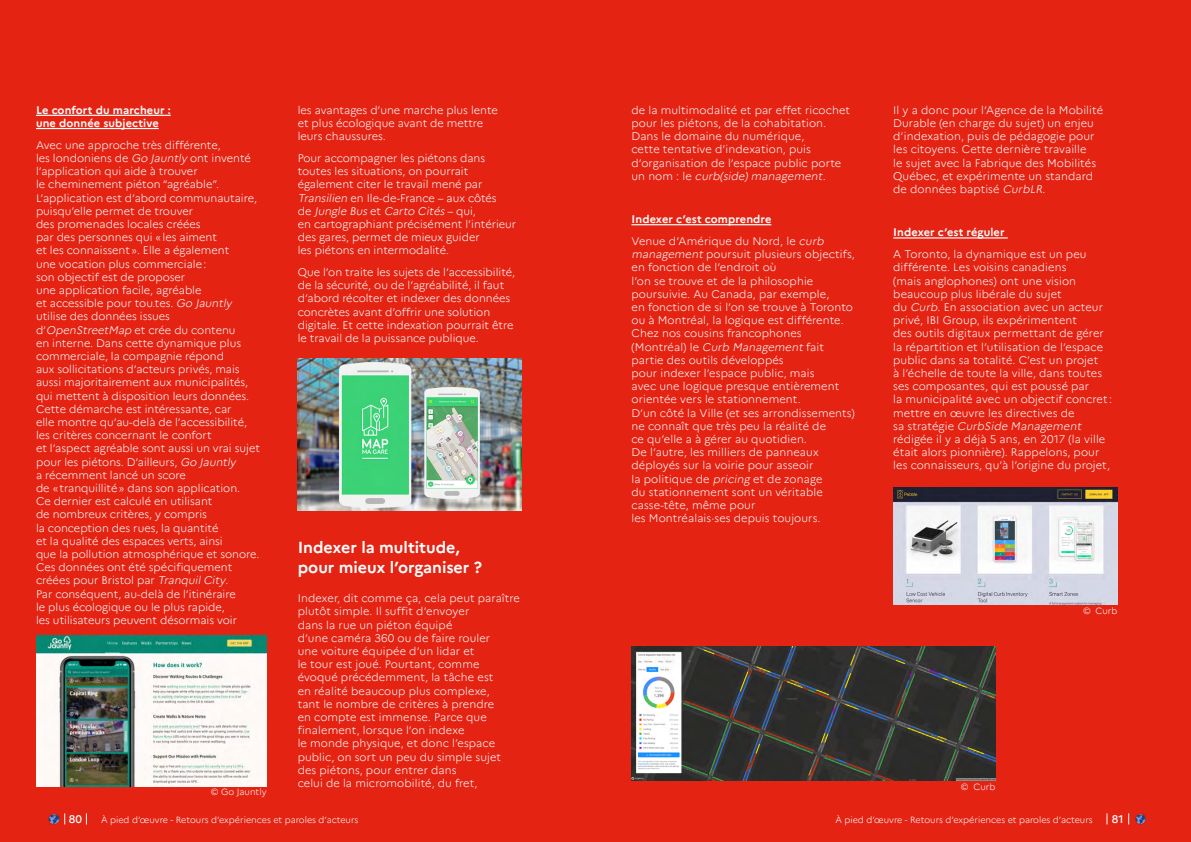
<style>
.page{position:relative;width:1191px;height:842px;background:#e42313}
.page>*{position:absolute;margin:0;border:0;box-sizing:border-box;transform-origin:0 0}
.t1{font:700 16px/20px "Marianne";color:#fff}
.t2{font:300 11px/13.2px "Marianne";color:#fff}
.t3{font:700 11px/13.2px "Marianne";letter-spacing:.01em;color:#fff}
.t4{font:500 11px "Marianne";color:#fff}
.t5{font:300 9px "Marianne";color:#fff}
.s1{font-style:italic}
.s2{font-weight:700}
</style>
<div class="page">
<svg style="left:1135px;top:813px;width:10px;height:11px"></svg>
<svg style="left:49px;top:813px;width:16px;height:11px"></svg>
<hr style="left:36px;top:115px;width:135px;height:1px;background:#fff">
<hr style="left:36px;top:128px;width:123px;height:1px;background:#fff">
<hr style="left:631px;top:224px;width:140px;height:1px;background:#fff">
<img style="left:36px;top:636px;width:230px;height:150px">
<img style="left:298px;top:358px;width:224px;height:152px">
<hr style="left:893px;top:237px;width:114px;height:2px;background:#fff">
<img style="left:631px;top:646px;width:364px;height:134px">
<img style="left:893px;top:488px;width:224px;height:117px">
<p class="t3" style="left:36px;top:103px;width:136px">Le confort du marcheur : une donnée subjective</p>
<p class="t2" style="left:36px;top:138px;width:225px">Avec une approche très différente,<br>les londoniens de <span class="s1">Go Jauntly</span> ont inventé l’application qui aide à trouver<br>le cheminement piéton “agréable”.<br>L’application est d’abord communautaire, puisqu’elle permet de trouver<br>des promenades locales créées<br>par des personnes qui «les aiment<br>et les connaissent». Elle a également<br>une vocation plus commerciale:<br>son objectif est de proposer<br>une application facile, agréable<br>et accessible pour tou.tes. <span class="s1">Go Jauntly </span>utilise des données issues d’<span class="s1">OpenStreetMap</span> et crée du contenu<br>en interne. Dans cette dynamique plus commerciale, la compagnie répond<br>aux sollicitations d’acteurs privés, mais aussi majoritairement aux municipalités, qui mettent à disposition leurs données.<br>Cette démarche est intéressante, car<br>elle montre qu’au-delà de l’accessibilité, les critères concernant le confort<br>et l’aspect agréable sont aussi un vrai sujet pour les piétons. D’ailleurs, <span class="s1">Go Jauntly<br></span>a récemment lancé un score<br>de «tranquillité» dans son application.<br>Ce dernier est calculé en utilisant<br>de nombreux critères, y compris<br>la conception des rues, la quantité<br>et la qualité des espaces verts, ainsi<br>que la pollution atmosphérique et sonore.<br>Ces données ont été spécifiquement créées pour Bristol par <span class="s1">TranquilCity</span>.<br>Par conséquent, au-delà de l’itinéraire<br>le plus écologique ou le plus rapide,<br>les utilisateurs peuvent désormais voir</p>
<p class="t5" style="left:211px;top:786px;width:57px">© Go Jauntly</p>
<p class="t2" style="left:298px;top:103px;width:202px">les avantages d’une marche plus lente et plus écologique avant de mettre leurs chaussures.</p>
<p class="t2" style="left:298px;top:151px;width:220px">Pour accompagner les piétons dans toutes les situations, on pourrait également citer le travail mené par <span class="s1">Transilien</span> en Ile-de-France – aux côtés<br>d e <span class="s1">J ungle Bus</span> e t <span class="s1">Carto Cités</span> – q u i ,<br>en cartographiant précisément l’intérieur des gares, permet de mieux guider<br>les piétons en intermodalité.</p>
<p class="t2" style="left:298px;top:266px;width:219px">Que l’on traite les sujets de l’accessibilité, de la sécurité, ou de l’agréabilité, il faut d’abord récolter et indexer des données concrètes avant d’offrir une solution digitale. Et cette indexation pourrait être le travail de la puissance publique.</p>
<h1 class="t1" style="left:298px;top:537px;width:186px">Indexer la multitude, pour mieux l’organiser ?</h1>
<p class="t2" style="left:298px;top:592px;width:224px">Indexer, dit comme ça, cela peut paraître plutôt simple. Il suffit d’envoyer<br>dans la rue un piéton équipé<br>d’une caméra 360 ou de faire rouler<br>une voiture équipée d’un lidar et<br>le tour est joué. Pourtant, comme évoqué précédemment, la tâche est<br>en réalité beaucoup plus complexe,<br>tant le nombre de critères à prendre<br>en compte est immense. Parce que finalement, lorsque l’on indexe<br>le monde physique, et donc l’espace public, on sort un peu du simple sujet des piétons, pour entrer dans<br>celui de la micromobilité, du fret,</p>
<p class="t2" style="left:631px;top:103px;width:220px">de la multimodalité et par effet ricochet pour les piétons, de la cohabitation.<br>Dans le domaine du numérique,<br>cette tentative d’indexation, puis d’organisation de l’espace public porte u n n o m : l e <span class="s1">curb(side) management.</span></p>
<p class="t2" style="left:631px;top:208px;width:196px;line-height:21.7px"><span class="s2">Indexer c’est comprendre<br></span>Venue d’Amérique du Nord, le <span class="s1">curb</span></p>
<p class="t2" style="left:631px;top:248px;width:225px"><span class="s1">management</span> poursuit plusieurs objectifs, en fonction de l’endroit où<br>l’on se trouve et de la philosophie poursuivie. Au Canada, par exemple,<br>en fonction de si l’on se trouve à Toronto ou à Montréal, la logique est différente.<br>Chez nos cousins francophones (Montréal) le <span class="s1">Curb Management</span> fait partie des outils développés<br>pour indexer l’espace public, mais<br>avec une logique presque entièrement orientée vers le stationnement.<br>D’un côté la Ville (et ses arrondissements) ne connaît que très peu la réalité de<br>ce qu’elle a à gérer au quotidien.<br>De l’autre, les milliers de panneaux déployés sur la voirie pour asseoir<br>la politique de <span class="s1">pricing</span> et de zonage<br>du stationnement sont un véritable casse-tête, même pour<br>les Montréalais·ses depuis toujours.</p>
<p class="t2" style="left:893px;top:103px;width:211px">Il y a donc pour l’Agence de la Mobilité Durable (en charge du sujet) un enjeu d’indexation, puis de pédagogie pour les citoyens. Cette dernière travaille<br>le sujet avec la Fabrique des Mobilités Québec, et expérimente un standard de données baptisé <span class="s1">CurbLR</span>.</p>
<p class="t3" style="left:893px;top:226px;width:113px">Indexer c’est réguler</p>
<p class="t2" style="left:893px;top:248px;width:220px">A Toronto, la dynamique est un peu différente. Les voisins canadiens<br>(mais anglophones) ont une vision beaucoup plus libérale du sujet<br>du <span class="s1">Curb</span>. En association avec un acteur privé, IBI Group, ils expérimentent<br>des outils digitaux permettant de gérer la répartition et l’utilisation de l’espace public dans sa totalité. C’est un projet<br>à l’échelle de toute la ville, dans toutes ses composantes, qui est poussé par<br>la municipalité avec un objectif concret : mettre en œuvre les directives de<br>s a st ra tégi e <span class="s1">CurbSide Management </span>rédigée il y a déjà 5 ans, en 2017 (la ville était alors pionnière). Rappelons, pour les connaisseurs, qu’à l’origine du projet,</p>
<p class="t5" style="left:1083px;top:606px;width:36px">© Curb</p>
<p class="t5" style="left:961px;top:781px;width:36px">© Curb</p>
<p class="t4" style="left:69px;top:812px;width:15px">80</p>
<p class="t5" style="left:101px;top:814px;width:259px">À pied d’œuvre - Retours d’expériences et paroles d’acteurs</p>
<p class="t5" style="left:835px;top:814px;width:259px">À pied d’œuvre - Retours d’expériences et paroles d’acteurs</p>
<p class="t4" style="left:1111px;top:812px;width:13px">81</p>
</div>
